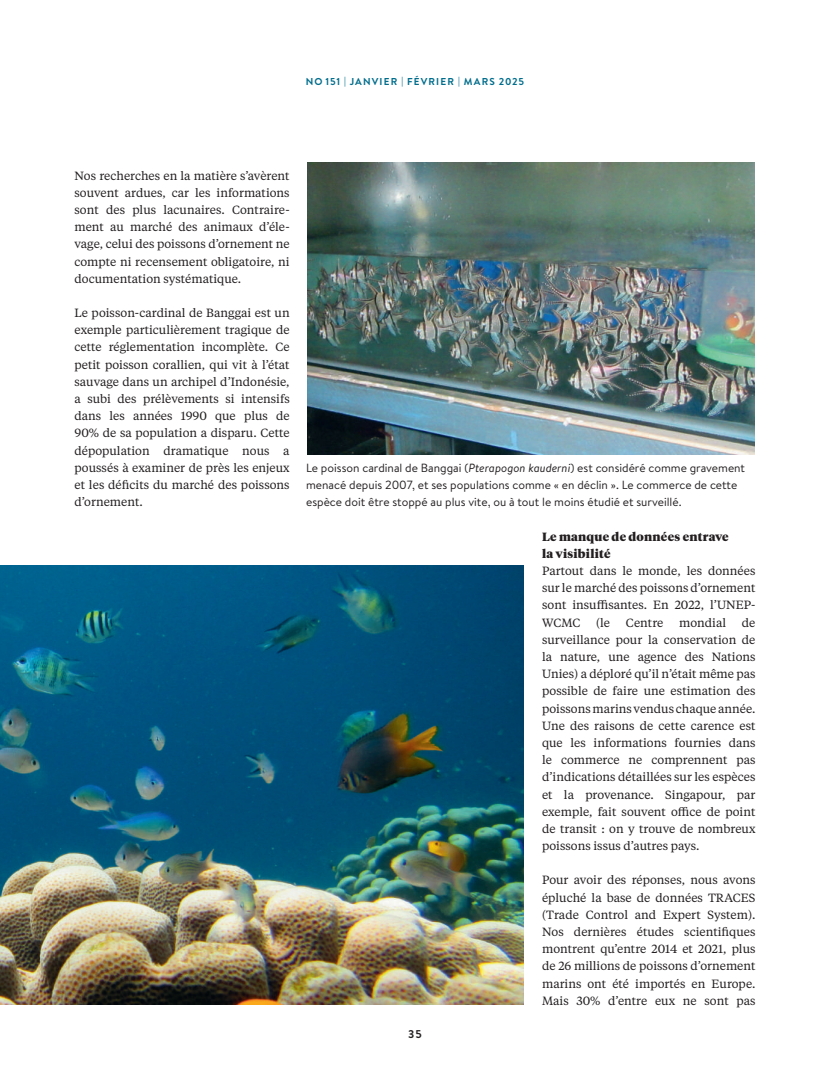
<style>
.page{position:relative;width:830px;height:1074px;background:#fff}
.page>*{position:absolute;margin:0;border:0;box-sizing:border-box;transform-origin:0 0}
.t1{font:11.88px/17.2px "Tiempos Text";color:#231f20;text-align:justify}
.t2{font:11.88px/17.2px "Brandon Text";color:#231f20}
.t3{font:900 11.88px/17.2px "Tiempos Headline";letter-spacing:.02em;color:#231f20}
.t4{font:700 11.25px "Brandon Text";color:#231f20}
.t5{font:700 10px "Brandon Text";letter-spacing:.11em;color:#006d8c}
.s1{font-style:italic}
</style>
<div class="page">
<img style="left:307px;top:162px;width:446px;height:292px">
<img style="left:0;top:565px;width:523px;height:439px">
<p class="t5" style="left:305px;top:75px;width:220px">NO 151 | JANVIER | FÉVRIER | MARS 2025</p>
<p class="t1" style="left:74px;top:166px;width:216px">Nos recherches en la matière s’avèrent souvent ardues, car les informations sont des plus lacunaires. Contraire&shy;ment au marché des animaux d’éle&shy;vage, celui des poissons d’ornement ne compte ni recensement obligatoire, ni documentation systématique.</p>
<p class="t1" style="left:74px;top:304px;width:216px">Le poisson-cardinal de Banggai est un exemple particulièrement tragique de cette réglementation incomplète. Ce petit poisson corallien, qui vit à l’état sauvage dans un archipel d’Indonésie, a subi des prélèvements si intensifs dans les années 1990 que plus de 90% de sa population a disparu. Cette dépopulation dramatique nous a poussés à examiner de près les enjeux et les déficits du marché des poissons d’ornement.</p>
<p class="t2" style="left:306px;top:459px;width:440px">Le poisson cardinal de Banggai (<span class="s1">Pterapogon kauderni</span>) est considéré comme gravement menacé depuis 2007, et ses populations comme « en déclin ». Le commerce de cette espèce doit être stoppé au plus vite, ou à tout le moins étudié et surveillé.</p>
<p class="t4" style="left:408px;top:1026px;width:15px">35</p>
<p class="t3" style="left:542px;top:527px;width:188px">Le manque de données entrave la visibilité</p>
<p class="t1" style="left:542px;top:561px;width:215px">Partout dans le monde, les données sur le marché des poissons d’ornement sont insuffisantes. En 2022, l’UNEP-WCMC</p>
<p class="t1" style="left:596px;top:613px;width:15px">(le</p>
<p class="t1" style="left:625px;top:613px;width:39px">Centre</p>
<p class="t1" style="left:678px;top:613px;width:48px">mondial</p>
<p class="t1" style="left:542px;top:613px;width:215px;text-indent:200px">de surveillance pour la conservation de la nature, une agence des Nations Unies) a déploré qu’il n’était même pas possible de faire une estimation des poissons marins vendus chaque année.<br>Une des raisons de cette carence est que les informations fournies dans le commerce ne comprennent pas d’indications détaillées sur les espèces et la provenance. Singapour, par exemple, fait souvent office de point de transit : on y trouve de nombreux poissons issus d’autres pays.</p>
<p class="t1" style="left:542px;top:871px;width:215px">Pour avoir des réponses, nous avons épluché la base de données TRACES (Trade Control and Expert System).<br>Nos dernières études scientifiques montrent qu’entre 2014 et 2021, plus de 26 millions de poissons d’ornement marins ont été importés en Europe.<br>Mais 30% d’entre eux ne sont pas</p>
</div>
